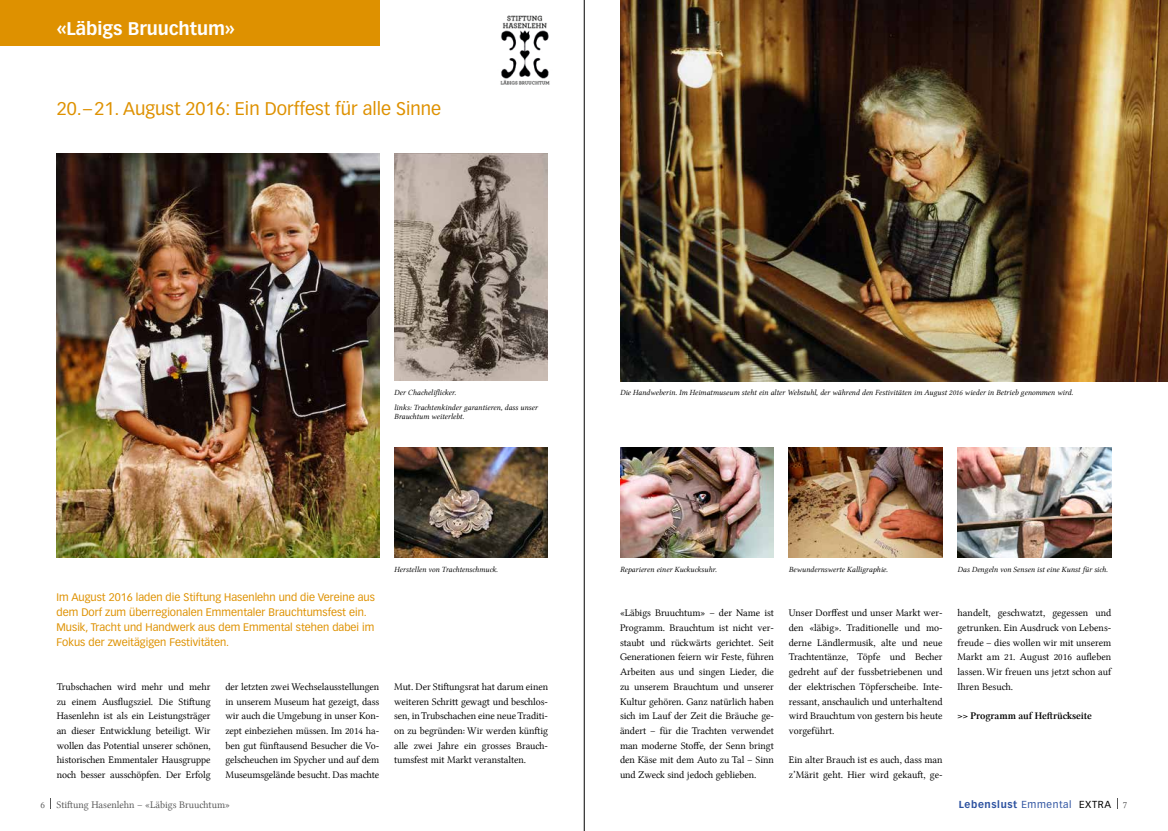
<style>
.page{position:relative;width:1168px;height:831px;background:#fff}
.page>*{position:absolute;margin:0;border:0;box-sizing:border-box;transform-origin:0 0}
.t1{font:18px "Vectora LT Std";color:#de9100}
.t2{font:700 18px "Vectora LT Std";color:#fff}
.t3{font:10.8px/14.7px "Vectora LT Std";color:#de9100}
.t4{font:10.3px/14.7px "Lin Libertine";letter-spacing:-.005em;color:#000;text-align:justify}
.t5{font:10.3px "Lin Libertine";color:#565656}
.t6{font:10.3px "Lin Libertine B";letter-spacing:-.005em;color:#000}
.t7{font:700 10px "Vectora LT Std";letter-spacing:.06em;color:#2d52a0}
.t8{font:8px/14.7px "Lin Libertine I";color:#000}
.s1{font-weight:400}
.s2{font-weight:400;color:#000}
.s3{font-family:"Lin Libertine";font-weight:400;font-size:10.3px;color:#565656}
</style>
<div class="page">
<div style="left:0;top:0;width:379px;height:45px;background:#de9100"></div>
<img style="left:57px;top:153px;width:322px;height:404px">
<img style="left:620px;top:0;width:548px;height:381px">
<img style="left:620px;top:447px;width:154px;height:110px">
<img style="left:789px;top:447px;width:154px;height:110px">
<img style="left:957px;top:447px;width:154px;height:110px">
<img style="left:394px;top:153px;width:154px;height:227px">
<img style="left:394px;top:447px;width:154px;height:110px">
<img style="left:500px;top:15px;width:50px;height:70px">
<hr style="left:584px;top:0;width:1px;height:831px;background:#000">
<h1 class="t2" style="left:57px;top:17px;width:180px">«Läbigs Bruuchtum»</h1>
<h1 class="t1" style="left:57px;top:98px;width:386px">20.–21. August 2016: Ein Dorffest für alle Sinne</h1>
<p class="t8" style="left:394px;top:385px;width:145px">Der Chacheliflicker.<br>links: Trachtenkinder garantieren, dass unser</p>
<p class="t8" style="left:394px;top:409px;width:71px">Brauchtum weiterlebt.</p>
<p class="t8" style="left:620px;top:385px;width:455px">Die Handweberin. Im Heimatmuseum steht ein alter Webstuhl, der während den Festivitäten im August 2016 wieder in Betrieb genommen wird.</p>
<p class="t8" style="left:394px;top:562px;width:105px">Herstellen von Trachtenschmuck.</p>
<p class="t8" style="left:620px;top:562px;width:98px">Reparieren einer Kuckucksuhr.</p>
<p class="t8" style="left:789px;top:562px;width:101px">Bewundernswerte Kalligraphie.</p>
<p class="t8" style="left:957px;top:562px;width:152px">Das Dengeln von Sensen ist eine Kunst für sich.</p>
<p class="t3" style="left:57px;top:590px;width:320px">Im August 2016 laden die Stiftung Hasenlehn und die Vereine aus dem Dorf zum überregionalen Emmentaler Brauchtumsfest ein.<br>Musik, Tracht und Handwerk aus dem Emmental stehen dabei im Fokus der zweitägigen Festivitäten.</p>
<p class="t4" style="left:57px;top:679px;width:155px">Trubschachen wird mehr und mehr zu einem Ausflugsziel. Die Stiftung Hasenlehn ist als ein Leistungsträger an dieser Entwicklung beteiligt. Wir wollen das Potential unserer schönen, historischen Emmentaler Hausgruppe noch besser ausschöpfen. Der Erfolg</p>
<p class="t4" style="left:225px;top:679px;width:155px">der letzten zwei Wechselausstellungen in unserem Museum hat gezeigt, dass wir auch die Umgebung in unser Kon&shy;zept einbeziehen müssen. Im 2014 ha&shy;ben gut fünftausend Besucher die Vo&shy;gelscheuchen im Spycher und auf dem Museumsgelände besucht. Das machte</p>
<p class="t4" style="left:394px;top:679px;width:155px">Mut. Der Stiftungsrat hat darum einen weiteren Schritt gewagt und beschlos&shy;sen, in Trubschachen eine neue Traditi&shy;on zu begründen: Wir werden künftig alle zwei Jahre ein grosses Brauch&shy;tumsfest mit Markt veranstalten.</p>
<p class="t4" style="left:620px;top:605px;width:155px">«Läbigs Bruuchtum» – der Name ist Programm. Brauchtum ist nicht ver&shy;staubt und rückwärts gerichtet. Seit Generationen feiern wir Feste, führen Arbeiten aus und singen Lieder, die zu unserem Brauchtum und unserer Kultur gehören. Ganz natürlich haben sich im Lauf der Zeit die Bräuche ge&shy;ändert – für die Trachten verwendet man moderne Stoffe, der Senn bringt den Käse mit dem Auto zu Tal – Sinn und Zweck sind jedoch geblieben.</p>
<p class="t4" style="left:789px;top:605px;width:155px">Unser Dorffest und unser Markt wer&shy;den «läbig». Traditionelle und mo&shy;derne Ländlermusik, alte und neue Trachtentänze, Töpfe und Becher gedreht auf der fussbetriebenen und der elektrischen Töpferscheibe. Inte&shy;ressant, anschaulich und unterhaltend wird Brauchtum von gestern bis heute vorgeführt.</p>
<p class="t4" style="left:789px;top:752px;width:155px">Ein alter Brauch ist es auch, dass man z’Märit geht. Hier wird gekauft, ge-</p>
<p class="t4" style="left:957px;top:605px;width:155px">handelt, geschwatzt, gegessen und getrunken. Ein Ausdruck von Lebens&shy;freude – dies wollen wir mit unserem Markt am 21. August 2016 aufleben lassen. Wir freuen uns jetzt schon auf Ihren Besuch.</p>
<p class="t6" style="left:957px;top:710px;width:136px">&gt;&gt; Programm auf Heftrückseite</p>
<p class="t5" style="left:41px;top:798px;width:191px">6 Stiftung Hasenlehn – «Läbigs Bruuchtum»</p>
<p class="t7" style="left:959px;top:798px;width:170px">Lebenslust <span class="s1">Emmental</span> <span class="s2">EXTRA</span> <span class="s3">7</span></p>
</div>
